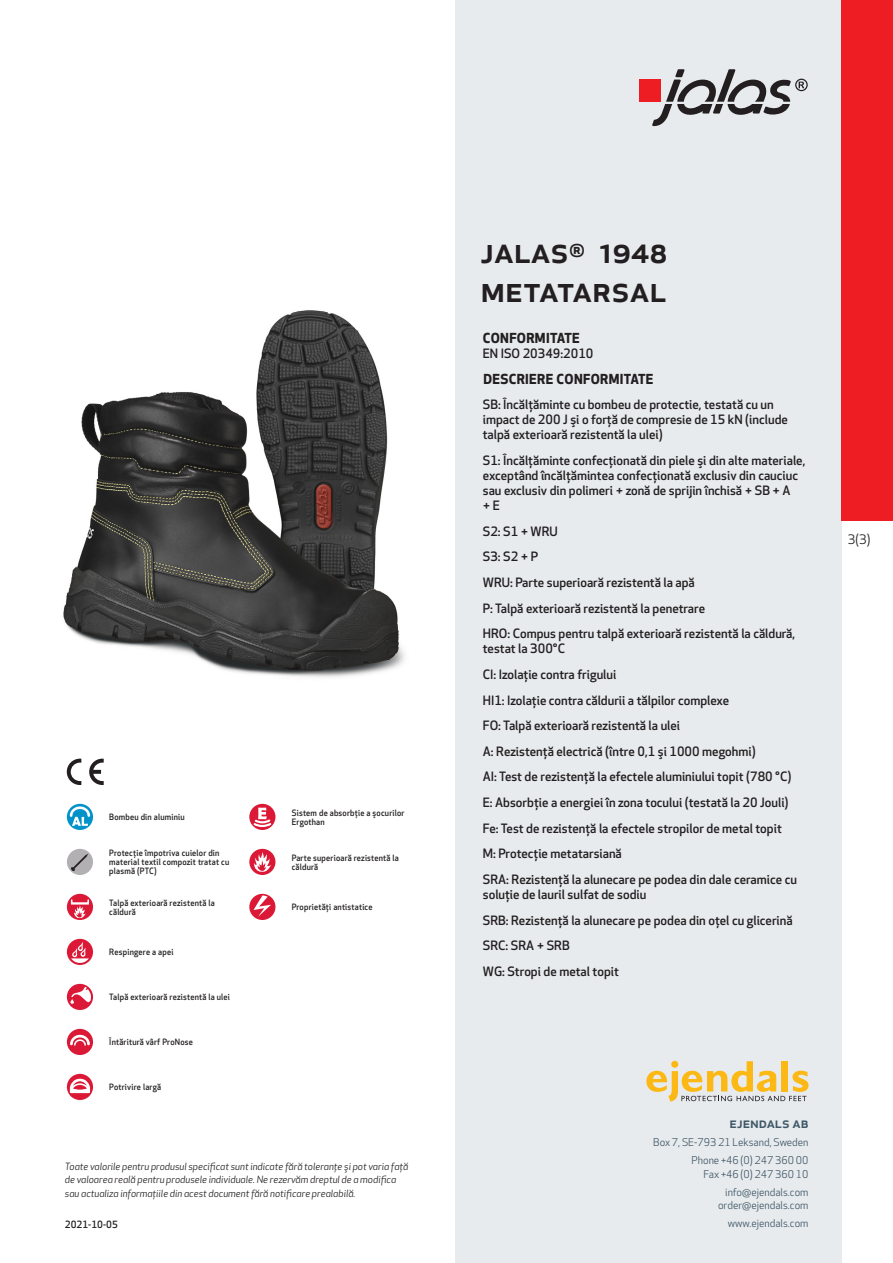
<style>
.page{position:relative;width:893px;height:1263px;background:#fff}
.page>*{position:absolute;margin:0;border:0;box-sizing:border-box;transform-origin:0 0}
.prodname{font:500 36px/39px "Apex New";color:#231f20}
.t1{font:500 15px "Apex New";color:#405968}
.Funktion_body{font:700 13.5px "Apex New";letter-spacing:.025em;color:#231f20}
.t2{font:12.75px "Apex New";color:#231f20}
.Funktion_body-2{font:500 12.6px/15px "Apex New";color:#231f20}
.t3{font:10.5px/18px "Apex New";color:#405968;text-align:right}
.t4{font:italic 9.75px/13.5px "Apex New";color:#231f20}
.t5{font:500 9.75px "Apex New";color:#231f20}
.Funktion_body-3{font:500 8.55px/9px "Apex New";letter-spacing:.025em;color:#231f20;scale:.95 1}
</style>
<div class="page">
<div style="left:455px;top:0;width:387px;height:1263px;background:#e8ebee"></div>
<svg style="left:646px;top:1061px;width:162px;height:40px"></svg>
<img style="left:63px;top:310px;width:342px;height:368px">
<div style="left:842px;top:0;width:51px;height:520px;background:#ee1d23"></div>
<svg style="left:67px;top:804px;width:26px;height:26px"></svg>
<svg style="left:70px;top:806px;width:20px;height:20px"></svg>
<div style="left:67px;top:849px;width:26px;height:26px;background:#b3b0b3;border-radius:50%"></div>
<svg style="left:71px;top:854px;width:17px;height:17px"></svg>
<div style="left:67px;top:894px;width:26px;height:26px;background:#db1836;border-radius:50%"></div>
<svg style="left:71px;top:899px;width:18px;height:19px"></svg>
<div style="left:67px;top:939px;width:26px;height:26px;background:#db1836;border-radius:50%"></div>
<svg style="left:71px;top:942px;width:18px;height:21px"></svg>
<div style="left:67px;top:984px;width:26px;height:26px;background:#db1836;border-radius:50%"></div>
<svg style="left:70px;top:987px;width:21px;height:17px"></svg>
<div style="left:67px;top:1029px;width:26px;height:26px;background:#db1836;border-radius:50%"></div>
<svg style="left:70px;top:1035px;width:20px;height:11px"></svg>
<svg style="left:67px;top:1074px;width:26px;height:26px"></svg>
<svg style="left:70px;top:1078px;width:20px;height:15px"></svg>
<svg style="left:249px;top:804px;width:26px;height:26px"></svg>
<svg style="left:252px;top:808px;width:21px;height:20px"></svg>
<div style="left:249px;top:849px;width:26px;height:26px;background:#db1836;border-radius:50%"></div>
<svg style="left:254px;top:852px;width:17px;height:20px"></svg>
<div style="left:249px;top:894px;width:26px;height:26px;background:#db1836;border-radius:50%"></div>
<svg style="left:254px;top:895px;width:17px;height:22px"></svg>
<svg style="left:89px;top:759px;width:15px;height:26px"></svg>
<svg style="left:67px;top:759px;width:14px;height:26px"></svg>
<div style="left:639px;top:80px;width:22px;height:22px;background:#ee1d23"></div>
<svg style="left:652px;top:69px;width:156px;height:57px"></svg>
<p class="Funktion_body-3" style="left:109px;top:812px;width:81px">Bombeu din aluminiu</p>
<p class="Funktion_body-3" style="left:109px;top:848px;width:128px">Protecţie împotriva cuielor din material textil compozit tratat cu plasmă (PTC)</p>
<p class="Funktion_body-3" style="left:109px;top:898px;width:113px">Talpă exterioară rezistentă la căldură</p>
<p class="Funktion_body-3" style="left:109px;top:947px;width:69px">Respingere a apei</p>
<p class="Funktion_body-3" style="left:109px;top:992px;width:129px">Talpă exterioară rezistentă la ulei</p>
<p class="Funktion_body-3" style="left:109px;top:1037px;width:89px">Întăritură vârf ProNose</p>
<p class="Funktion_body-3" style="left:109px;top:1082px;width:56px">Potrivire largă</p>
<p class="Funktion_body-3" style="left:292px;top:808px;width:120px">Sistem de absorbţie a şocurilor<br>Ergothan</p>
<p class="Funktion_body-3" style="left:292px;top:853px;width:114px">Parte superioară rezistentă la căldură</p>
<p class="Funktion_body-3" style="left:292px;top:902px;width:87px">Proprietăţi antistatice</p>
<p class="t4" style="left:65px;top:1159px;width:345px">Toate valorile pentru produsul specificat sunt indicate fără toleranţe şi pot varia faţă de valoarea reală pentru produsele individuale. Ne rezervăm dreptul de a modifica sau actualiza informaţiile din acest document fără notificare prealabilă.</p>
<p class="t5" style="left:65px;top:1218px;width:54px">2021-10-05</p>
<p class="prodname" style="left:480px;top:230px;width:188px">JALAS<sup>®</sup> 1948<br>METATARSAL</p>
<p class="Funktion_body" style="left:483px;top:328px;width:98px">CONFORMITATE</p>
<p class="Funktion_body-2" style="left:483px;top:346px;width:112px">EN ISO 20349:2010</p>
<p class="Funktion_body" style="left:483px;top:369px;width:172px">DESCRIERE CONFORMITATE</p>
<p class="Funktion_body-2" style="left:483px;top:397px;width:307px">SB: Încălţăminte cu bombeu de protectie, testată cu un impact de 200 J şi o forţă de compresie de 15 kN (include talpă exterioară rezistentă la ulei)</p>
<p class="Funktion_body-2" style="left:483px;top:453px;width:324px">S1: Încălţăminte confecţionată din piele şi din alte materiale, exceptând încălţămintea confecţionată exclusiv din cauciuc sau exclusiv din polimeri + zonă de sprijin închisă + SB + A<br>+ E</p>
<p class="Funktion_body-2" style="left:483px;top:523px;width:76px">S2: S1 + WRU</p>
<p class="Funktion_body-2" style="left:483px;top:549px;width:57px">S3: S2 + P</p>
<p class="Funktion_body-2" style="left:483px;top:575px;width:213px">WRU: Parte superioară rezistentă la apă</p>
<p class="Funktion_body-2" style="left:483px;top:600px;width:224px">P: Talpă exterioară rezistentă la penetrare</p>
<p class="Funktion_body-2" style="left:483px;top:626px;width:314px">HRO: Compus pentru talpă exterioară rezistentă la căldură, testat la 300°C</p>
<p class="Funktion_body-2" style="left:483px;top:667px;width:135px">CI: Izolaţie contra frigului</p>
<p class="Funktion_body-2" style="left:483px;top:692px;width:248px">HI1: Izolaţie contra căldurii a tălpilor complexe</p>
<p class="Funktion_body-2" style="left:483px;top:718px;width:199px">FO: Talpă exterioară rezistentă la ulei</p>
<p class="Funktion_body-2" style="left:483px;top:743px;width:274px">A: Rezistenţă electrică (între 0,1 şi 1000 megohmi)</p>
<p class="Funktion_body-2" style="left:483px;top:769px;width:310px">AI: Test de rezistenţă la efectele aluminiului topit (780 °C)</p>
<p class="Funktion_body-2" style="left:483px;top:795px;width:307px">E: Absorbţie a energiei în zona tocului (testată la 20 Jouli)</p>
<p class="Funktion_body-2" style="left:483px;top:820px;width:300px">Fe: Test de rezistenţă la efectele stropilor de metal topit</p>
<p class="Funktion_body-2" style="left:483px;top:846px;width:141px">M: Protecţie metatarsiană</p>
<p class="Funktion_body-2" style="left:483px;top:872px;width:316px">SRA: Rezistenţă la alunecare pe podea din dale ceramice cu soluţie de lauril sulfat de sodiu</p>
<p class="Funktion_body-2" style="left:483px;top:912px;width:311px">SRB: Rezistenţă la alunecare pe podea din oţel cu glicerină</p>
<p class="Funktion_body-2" style="left:483px;top:938px;width:88px">SRC: SRA + SRB</p>
<p class="Funktion_body-2" style="left:483px;top:963px;width:137px">WG: Stropi de metal topit</p>
<p class="t2" style="left:848px;top:531px;width:24px">3(3)</p>
<p class="t1" style="left:729px;top:1113px;width:80px">ejendals ab</p>
<p class="t3" style="left:653px;top:1133px;width:157px">Box 7, SE-793 21 Leksand, Sweden<br>Phone +46 (0) 247 360 00</p>
<p class="t3" style="left:703px;top:1165px;width:107px">Fax +46 (0) 247 360 10 info@ejendals.com</p>
<p class="t3" style="left:718px;top:1196px;width:92px">order@ejendals.com</p>
<p class="t3" style="left:728px;top:1215px;width:82px">www.ejendals.com</p>
</div>
